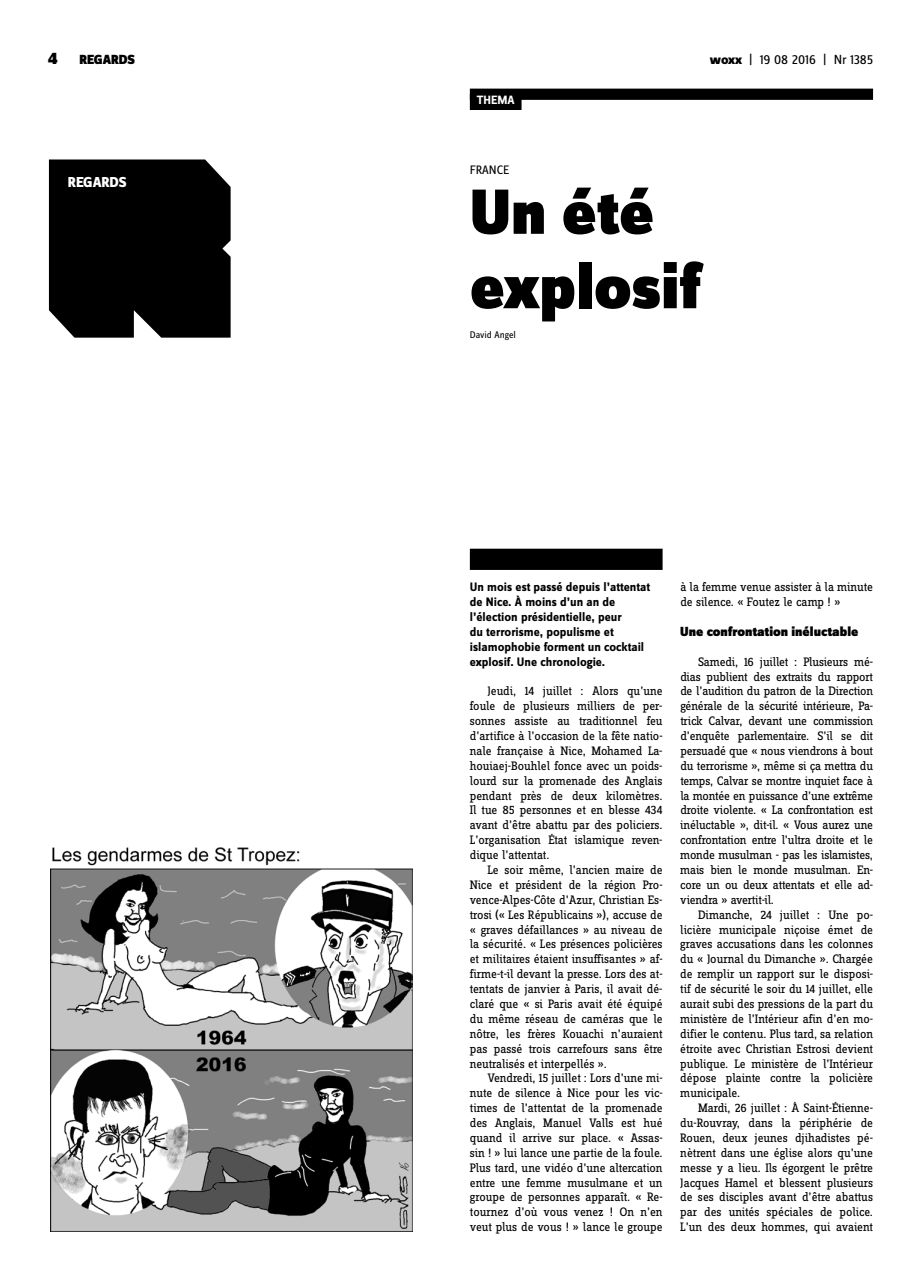
<style>
.page{position:relative;width:922px;height:1276px;background:#fff}
.page>*{position:absolute;margin:0;border:0;box-sizing:border-box;transform-origin:0 0}
.t1{font:900 66.25px/74.4px "Zine Sans Dis";color:#000}
.t2{font:800 15px "Zine Sans Dis";letter-spacing:-.01em;color:#fff}
.t3{font:900 13.75px "Zine Sans Dis";color:#000}
.t4{font:13.75px "Zine Sans Dis";letter-spacing:-.01em;color:#000}
.t5{font:12.75px/14.9px "Zine Slab Dis";letter-spacing:-.01em;color:#000;text-align:justify}
.t6{font:700 12.75px/14.9px "Zine Sans Dis";color:#000}
.t7{font:12.75px "Zine Sans Dis";letter-spacing:-.01em;color:#000}
.t8{font:700 12.5px "Zine Sans Dis";color:#fff}
.t9{font:10px "Zine Sans Dis";color:#000}
.s1{font-size:17.5px}
.s2{font-weight:800}
</style>
<div class="page">
<div style="left:469px;top:89px;width:403px;height:11px;background:#000"></div>
<div style="left:469px;top:549px;width:193px;height:21px;background:#000"></div>
<div style="left:49px;top:159px;width:181px;height:179px;background:#000"></div>
<div style="left:469px;top:94px;width:52px;height:16px;background:#000"></div>
<img style="left:50px;top:847px;width:362px;height:384px">
<p class="t3" style="left:48px;top:53px;width:88px"><span class="s1">4</span> REGARDS</p>
<p class="t4" style="left:709px;top:53px;width:165px"><span class="s2">woxx</span> | 19 08 2016 | Nr 1385</p>
<p class="t2" style="left:68px;top:174px;width:60px">REGARDS</p>
<p class="t8" style="left:477px;top:93px;width:39px">THEMA</p>
<p class="t7" style="left:469px;top:163px;width:41px">Fran ce</p>
<h1 class="t1" style="left:469px;top:179px;width:233px">Un été explosif</h1>
<p class="t9" style="left:469px;top:329px;width:48px">David Angel</p>
<p class="t6" style="left:469px;top:580px;width:182px">Un mois est passé depuis l’attentat de Nice. À moins d’un an de l’élection présidentielle, peur<br>du terrorisme, populisme et islamophobie forment un cocktail explosif. Une chronologie.</p>
<p class="t5" style="left:470px;top:684px;width:194px;text-indent:18px">Jeudi, 14 juillet : Alors qu’une foule de plusieurs milliers de per&shy;sonnes assiste au traditionnel feu d’artifice à l’occasion de la fête natio&shy;nale française à Nice, Mohamed La&shy;houiaej-Bouhlel fonce avec un poids&shy;lourd sur la promenade des Anglais pendant près de deux kilomètres.<br>Il tue 85 personnes et en blesse 434 avant d’être abattu par des policiers.<br>L’organisation État islamique reven&shy;dique l’attentat.</p>
<p class="t5" style="left:470px;top:863px;width:194px;text-indent:18px">Le soir même, l’ancien maire de Nice et président de la région Pro&shy;vence-Alpes-Côte d’Azur, Christian Es&shy;trosi (« Les Républicains »), accuse de « graves défaillances » au niveau de la sécurité. « Les présences policières et militaires étaient insuffisantes » af&shy;firme-t-il devant la presse. Lors des at&shy;tentats de janvier à Paris, il avait dé&shy;claré que « si Paris avait été équipé du même réseau de caméras que le nôtre, les frères Kouachi n’auraient pas passé trois carrefours sans être neutralisés et interpellés ».</p>
<p class="t5" style="left:470px;top:1071px;width:194px;text-indent:18px">Vendredi, 15 juillet : Lors d’une mi&shy;nute de silence à Nice pour les vic&shy;times de l’attentat de la promenade des Anglais, Manuel Valls est hué quand il arrive sur place. « Assas&shy;sin ! » lui lance une partie de la foule.<br>Plus tard, une vidéo d’une altercation entre une femme musulmane et un groupe de personnes apparaît. « Re&shy;tournez d’où vous venez ! On n’en veut plus de vous ! » lance le groupe</p>
<p class="t5" style="left:680px;top:580px;width:194px">à la femme venue assister à la minute de silence. « Foutez le camp ! »</p>
<p class="t3" style="left:680px;top:624px;width:179px">Une confrontation inéluctable</p>
<p class="t5" style="left:680px;top:655px;width:194px;text-indent:18px">Samedi, 16 juillet : Plusieurs mé&shy;dias publient des extraits du rapport de l’audition du patron de la Direction générale de la sécurité intérieure, Pa&shy;trick Calvar, devant une commission d’enquête parlementaire. S’il se dit persuadé que « nous viendrons à bout du terrorisme », même si ça mettra du temps, Calvar se montre inquiet face à la montée en puissance d’une extrême droite violente. « La confrontation est inéluctable », dit-il. « Vous aurez une confrontation entre l’ultra droite et le monde musulman - pas les islamistes, mais bien le monde musulman. En&shy;core un ou deux attentats et elle ad&shy;viendra » avertit-il.</p>
<p class="t5" style="left:680px;top:907px;width:194px;text-indent:18px">Dimanche, 24 juillet : Une po&shy;licière municipale niçoise émet de graves accusations dans les colonnes du « Journal du Dimanche ». Chargée de remplir un rapport sur le disposi&shy;tif de sécurité le soir du 14 juillet, elle aurait subi des pressions de la part du ministère de l’Intérieur afin d’en mo&shy;difier le contenu. Plus tard, sa relation étroite avec Christian Estrosi devient publique. Le ministère de l’Intérieur dépose plainte contre la policière municipale.</p>
<p class="t5" style="left:680px;top:1101px;width:194px;text-indent:18px">Mardi, 26 juillet : À Saint-Étienne&shy;du-Rouvray, dans la périphérie de Rouen, deux jeunes djihadistes pé&shy;nètrent dans une église alors qu’une messe y a lieu. Ils égorgent le prêtre Jacques Hamel et blessent plusieurs de ses disciples avant d’être abattus par des unités spéciales de police.<br>L’un des deux hommes, qui avaient</p>
</div>
